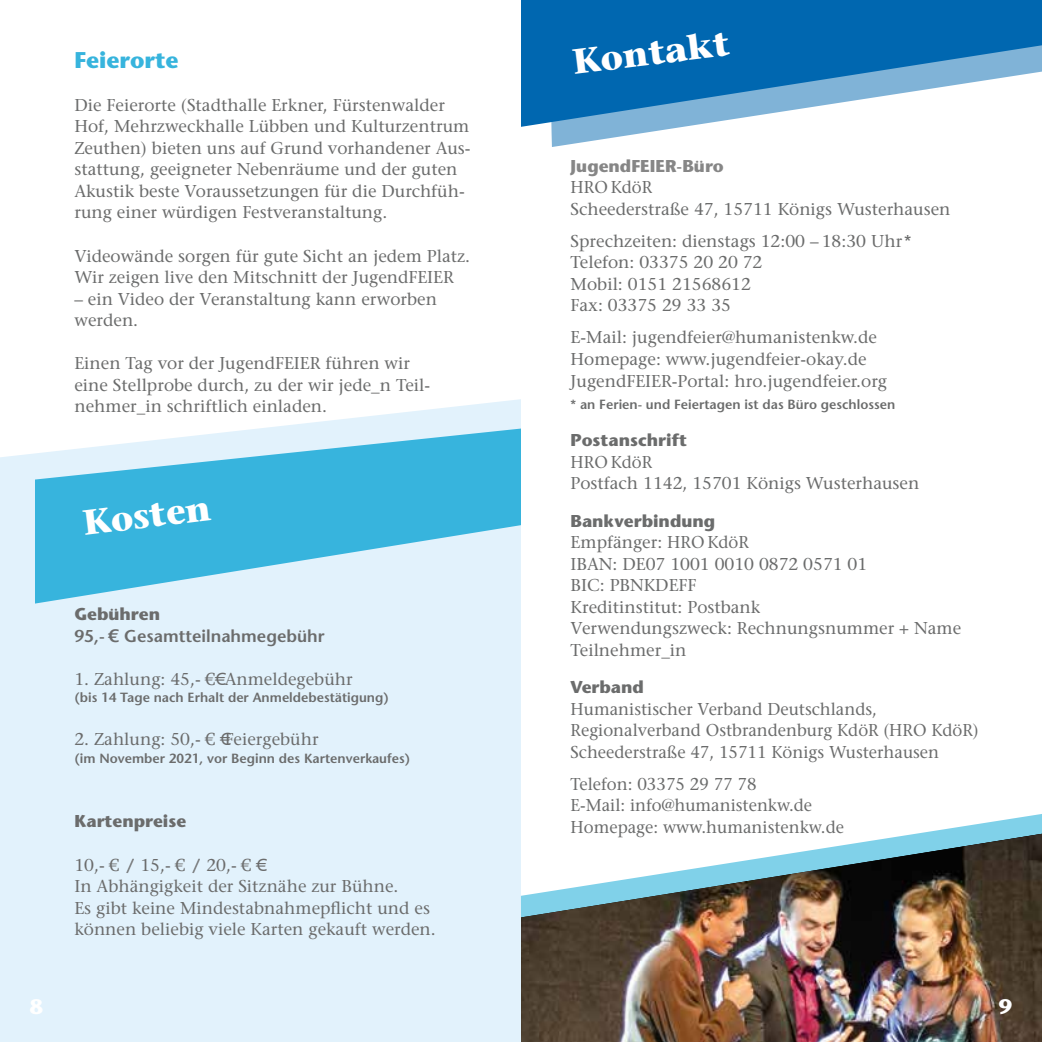
<style>
.page{position:relative;width:1042px;height:1042px;background:#fff}
.page>*{position:absolute;margin:0;border:0;box-sizing:border-box;transform-origin:0 0}
.t1{font:700 35px "Stone Serif";color:#fff}
.t2{font:700 22.75px "Stone Sans";color:#37b4dd}
.t3{font:700 21px "Stone Sans";color:#fff}
.t4{font:17.15px/21.5px "Stone Serif";color:#6b6c6c}
.t5{font:700 17.15px "Stone Sans";color:#6b6c6c}
.t6{font:600 17.15px/21.5px "Stone Sans";color:#6b6c6c}
.t7{font:700 17.15px "Stone Sans";color:#868686}
.t8{font:600 13.3px "Stone Sans";color:#6b6c6c}
.s1{font-weight:700}
.s2{font-family:"Lucida Grande";font-weight:700;font-size:17.5px}
.s3{font-family:"PT Serif"}
</style>
<div class="page">
<div style="left:0;top:399px;width:521px;height:643px;background:#e2f2fc"></div>
<svg style="left:915px;top:814px;width:127px;height:20px"></svg>
<svg style="left:551px;top:127px;width:131px;height:20px"></svg>
<svg style="left:521px;top:0;width:521px;height:127px;background:#3c8bc2"></svg>
<svg style="left:0;top:428px;width:521px;height:181px;background:#7ccde9"></svg>
<div style="left:0;top:471px;width:35px;height:145px;background:#e2f2fc"></div>
<img style="left:521px;top:834px;width:521px;height:208px">
<h2 class="t2" style="left:74px;top:45px;width:106px">Feierorte</h2>
<p class="t4" style="left:74px;top:94px;width:398px">Die Feierorte (Stadthalle Erkner, Fürstenwalder Hof, Mehrzweckhalle Lübben und Kulturzentrum Zeuthen) bieten uns auf Grund vorhandener Aus&shy;stattung, geeigneter Nebenräume und der guten Akustik beste Voraussetzungen für die Durchfüh&shy;rung einer würdigen Festveranstaltung.</p>
<p class="t4" style="left:74px;top:245px;width:397px">Videowände sorgen für gute Sicht an jedem Platz.<br>Wir zeigen live den Mitschnitt der JugendFEIER</p>
<p class="t4" style="left:74px;top:288px;width:364px">– ein Video der Veranstaltung kann erworben werden.</p>
<p class="t4" style="left:74px;top:352px;width:357px">Einen Tag vor der JugendFEIER führen wir eine Stellprobe durch, zu der wir jede_n Teil&shy;nehmer_in schriftlich einladen.</p>
<p class="t3" style="left:30px;top:993px;width:15px">8</p>
<h1 class="t1" style="left:80px;top:501px;width:130px;rotate:-7deg">Kosten</h1>
<p class="t6" style="left:74px;top:603px;width:252px"><span class="s1">Gebühren<br></span>95,- <span class="s2">€</span> Gesamtteilnahmegebühr</p>
<p class="t4" style="left:74px;top:668px;width:280px">1. Zahlung: 45,- <span class="s3">€</span>€ Anmeldegebühr</p>
<p class="t8" style="left:74px;top:689px;width:316px">(bis 14 Tage nach Erhalt der Anmeldebestätigung)</p>
<p class="t4" style="left:74px;top:728px;width:246px">2. Zahlung: 50,- <span class="s3">€</span> €Feiergebühr</p>
<p class="t8" style="left:74px;top:750px;width:337px">(im November 2021, vor Beginn des Kartenverkaufes)</p>
<p class="t5" style="left:74px;top:810px;width:113px">Kartenpreise</p>
<p class="t4" style="left:74px;top:853px;width:363px">10,- <span class="s3">€ /</span> 15,- <span class="s3">€ /</span> 20,- <span class="s3">€</span> €<br>In Abhängigkeit der Sitznähe zur Bühne.<br>Es gibt keine Mindestabnahmepflicht und es können beliebig viele Karten gekauft werden.</p>
<h1 class="t1" style="left:570px;top:39px;width:160px;rotate:-7deg">Kontakt</h1>
<p class="t7" style="left:570px;top:155px;width:155px">JugendFEIER-Büro</p>
<p class="t4" style="left:570px;top:176px;width:381px">HRO KdöR<br>Scheederstraße 47, 15711 Königs Wusterhausen</p>
<p class="t4" style="left:570px;top:230px;width:342px">Sprechzeiten: dienstags 12:00 – 18:30 Uhr*<br>Telefon: 03375 20 20 72<br>Mobil: 0151 21568612<br>Fax: 03375 29 33 35</p>
<p class="t4" style="left:570px;top:327px;width:318px">E-Mail: jugendfeier@humanistenkw.de<br>Homepage: www.jugendfeier-okay.de<br>JugendFEIER-Portal: hro.jugendfeier.org</p>
<p class="t8" style="left:570px;top:396px;width:326px">* an Ferien- und Feiertagen ist das Büro geschlossen</p>
<p class="t5" style="left:570px;top:429px;width:118px">Postanschrift</p>
<p class="t4" style="left:570px;top:451px;width:350px">HRO KdöR<br>Postfach 1142, 15701 Königs Wusterhausen</p>
<p class="t5" style="left:570px;top:510px;width:146px">Bankverbindung</p>
<p class="t4" style="left:570px;top:531px;width:392px">Empfänger: HRO KdöR<br>IBAN: DE07 1001 0010 0872 0571 01<br>BIC: PBNKDEFF<br>Kreditinstitut: Postbank<br>Verwendungszweck: Rechnungsnummer + Name<br>Teilnehmer_in</p>
<p class="t5" style="left:570px;top:676px;width:75px">Verband</p>
<p class="t4" style="left:570px;top:698px;width:410px">Humanistischer Verband Deutschlands,<br>Regionalverband Ostbrandenburg KdöR (HRO KdöR)<br>Scheederstraße 47, 15711 Königs Wusterhausen</p>
<p class="t4" style="left:570px;top:773px;width:275px">Telefon: 03375 29 77 78<br>E-Mail: info@humanistenkw.de<br>Homepage: www.humanistenkw.de</p>
<p class="t3" style="left:999px;top:993px;width:15px">9</p>
</div>
